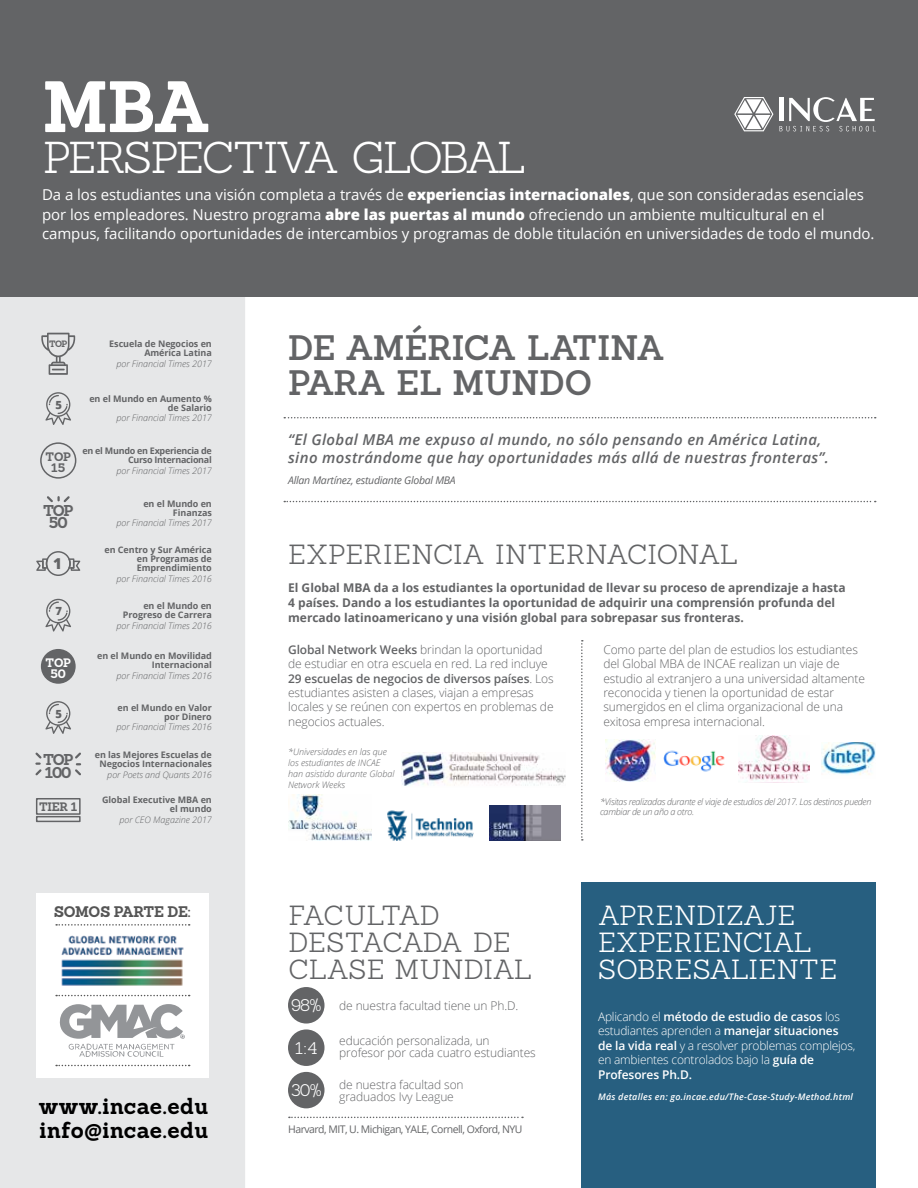
<style>
.page{position:relative;width:918px;height:1188px;background:#fff}
.page>*{position:absolute;margin:0;border:0;box-sizing:border-box;transform-origin:0 0}
.t1{font:700 70.8px "Sanchez";color:#fff}
.t2{font:300 43.5px "Sanchez";letter-spacing:-.075em;color:#fff}
.t3{font:600 34.5px/34.5px "Sanchez";letter-spacing:-.015em;color:#636466}
.t4{font:300 27px/27px "Sanchez";letter-spacing:-.015em;color:#636466}
.t5{font:300 27px/27px "Sanchez";color:#fff}
.t6{font:700 22.5px/24px "Sanchez";letter-spacing:.025em;color:#000}
.t7{font:300 16.5px "Sanchez";color:#fff}
.t8{font:700 15.3px "Sanchez";letter-spacing:-.08em;color:#636466}
.t9{font:15px/19.5px "Open Sans";letter-spacing:-.005em;color:#fff}
.t10{font:italic 600 15px/18px "Open Sans";letter-spacing:.025em;color:#636466}
.t11{font:700 15px "Sanchez";letter-spacing:-.025em;color:#555}
.t12{font:800 15px "Open Sans";color:#636466}
.t13{font:300 12px/14.4px "Open Sans";letter-spacing:-.01em;color:#636466}
.t14{font:700 12px/15px "Open Sans";color:#636466}
.t15{font:300 12px/14.4px "Open Sans";letter-spacing:-.02em;color:#fff}
.t16{font:700 12px "Sanchez";letter-spacing:-.015em;color:#636466}
.t17{font:700 12px "Sanchez";color:#fff}
.t18{font:800 11.25px "Open Sans";color:#636466}
.t19{font:10.5px "Open Sans";letter-spacing:-.05em;color:#636466}
.t20{font:italic 10.5px "Open Sans";letter-spacing:-.025em;color:#636466}
.t21{font:italic 300 9px/10.8px "Open Sans";letter-spacing:-.005em;color:#636466}
.t22{font:700 9px/9px "Open Sans";letter-spacing:-.005em;color:#636466;text-align:right}
.t23{font:italic 300 9px/10.8px "Open Sans";letter-spacing:-.03em;color:#636466}
.t24{font:italic 600 9px "Open Sans";letter-spacing:.025em;color:#fff}
.t25{font:700 9px "Open Sans";letter-spacing:-.03em;color:#636466}
.t26{font:700 9px "Sanchez";color:#636466}
.s1{font-weight:800}
.s2{font-weight:600}
.s3{font-family:"Sanchez";font-size:16.5px;color:#fff}
</style>
<div class="page">
<div style="left:0;top:296px;width:245px;height:892px;background:#e6e7e8"></div>
<div style="left:0;top:0;width:918px;height:296px;background:#636466"></div>
<div style="left:40px;top:442px;width:36px;height:37px;border:2px solid #636466;border-radius:50%"></div>
<svg style="left:45px;top:494px;width:27px;height:10px"></svg>
<svg style="left:33px;top:750px;width:11px;height:27px"></svg>
<svg style="left:73px;top:750px;width:10px;height:27px"></svg>
<div style="left:41px;top:649px;width:35px;height:35px;background:#636466;border-radius:50%"></div>
<svg style="left:45px;top:392px;width:26px;height:33px"></svg>
<svg style="left:45px;top:701px;width:26px;height:33px"></svg>
<svg style="left:45px;top:599px;width:26px;height:33px"></svg>
<svg style="left:36px;top:551px;width:44px;height:25px"></svg>
<svg style="left:41px;top:333px;width:34px;height:42px"></svg>
<div style="left:36px;top:798px;width:45px;height:17px;border:2px solid #636466"></div>
<div style="left:36px;top:816px;width:45px;height:6px;border:2px solid #636466"></div>
<div style="left:581px;top:882px;width:294px;height:306px;background:#275f80"></div>
<div style="left:36px;top:893px;width:172px;height:185px;background:#fff"></div>
<svg style="left:59px;top:1004px;width:126px;height:53px"></svg>
<img style="left:61px;top:935px;width:123px;height:51px">
<svg style="left:56px;top:995px;width:134px;height:1px"></svg>
<svg style="left:56px;top:1065px;width:134px;height:1px"></svg>
<svg style="left:56px;top:924px;width:134px;height:2px"></svg>
<div style="left:288px;top:987px;width:37px;height:37px;background:#636466;border-radius:50%"></div>
<div style="left:288px;top:1029px;width:37px;height:37px;background:#636466;border-radius:50%"></div>
<svg style="left:289px;top:1117px;width:234px;height:1px"></svg>
<div style="left:288px;top:1072px;width:37px;height:36px;background:#636466;border-radius:50%"></div>
<img style="left:288px;top:795px;width:84px;height:46px">
<img style="left:489px;top:805px;width:71px;height:36px">
<img style="left:402px;top:753px;width:163px;height:33px">
<img style="left:387px;top:810px;width:87px;height:31px">
<img style="left:821px;top:742px;width:54px;height:33px">
<img style="left:738px;top:736px;width:71px;height:45px">
<img style="left:663px;top:750px;width:62px;height:22px">
<svg style="left:581px;top:640px;width:2px;height:201px"></svg>
<svg style="left:780px;top:97px;width:96px;height:34px"></svg>
<svg style="left:734px;top:97px;width:39px;height:34px"></svg>
<svg style="left:284px;top:501px;width:592px;height:1px"></svg>
<svg style="left:284px;top:417px;width:592px;height:1px"></svg>
<img style="left:606px;top:740px;width:49px;height:41px">
<h1 class="t1" style="left:43px;top:58px;width:170px">MBA</h1>
<h2 class="t2" style="left:43px;top:131px;width:485px">PERSPECTIVA GLOBAL</h2>
<p class="t9" style="left:42px;top:185px;width:834px">Da a los estudiantes una visión completa a través de <span class="s1">experiencias internacionales</span>, que son consideradas esenciales por los empleadores. Nuestro programa <span class="s1">abre las puertas al mundo</span> ofreciendo un ambiente multicultural en el campus, facilitando oportunidades de intercambios y programas de doble titulación en universidades de todo el mundo.</p>
<p class="t26" style="left:49px;top:338px;width:20px">TOP</p>
<p class="t22" style="left:109px;top:339px;width:104px">Escuela de Negocios en<br>América Latina</p>
<p class="t21" style="left:116px;top:358px;width:97px">por Financial Times 2017</p>
<p class="t22" style="left:89px;top:394px;width:124px">en el Mundo en Aumento %</p>
<p class="t18" style="left:55px;top:396px;width:8px">5</p>
<p class="t22" style="left:168px;top:403px;width:45px">de Salario</p>
<p class="t21" style="left:116px;top:412px;width:97px">por Financial Times 2017</p>
<p class="t25" style="left:83px;top:444px;width:131px">en el Mundo en Experiencia de</p>
<p class="t16" style="left:46px;top:449px;width:27px">TOP</p>
<p class="t25" style="left:128px;top:453px;width:85px">Curso Internacional</p>
<p class="t16" style="left:51px;top:459px;width:15px">15</p>
<p class="t21" style="left:116px;top:465px;width:97px">por Financial Times 2017</p>
<p class="t22" style="left:143px;top:499px;width:70px">en el Mundo en</p>
<p class="t8" style="left:43px;top:500px;width:32px">TOP</p>
<p class="t22" style="left:173px;top:508px;width:40px">Finanzas</p>
<p class="t8" style="left:49px;top:512px;width:20px">50</p>
<p class="t21" style="left:116px;top:517px;width:97px">por Financial Times 2017</p>
<p class="t22" style="left:104px;top:545px;width:109px">en Centro y Sur América en Programas de</p>
<p class="t12" style="left:53px;top:552px;width:10px">1</p>
<p class="t22" style="left:137px;top:563px;width:77px">Emprendimiento</p>
<p class="t21" style="left:116px;top:573px;width:97px">por Financial Times 2016</p>
<p class="t22" style="left:143px;top:601px;width:70px">en el Mundo en</p>
<p class="t18" style="left:55px;top:603px;width:8px">7</p>
<p class="t22" style="left:123px;top:610px;width:90px">Progreso de Carrera</p>
<p class="t21" style="left:116px;top:620px;width:97px">por Financial Times 2016</p>
<p class="t22" style="left:97px;top:651px;width:116px">en el Mundo en Movilidad</p>
<p class="t17" style="left:46px;top:655px;width:27px">TOP</p>
<p class="t22" style="left:152px;top:660px;width:62px">Internacional</p>
<p class="t17" style="left:51px;top:665px;width:17px">50</p>
<p class="t21" style="left:116px;top:670px;width:97px">por Financial Times 2016</p>
<p class="t22" style="left:118px;top:703px;width:96px">en el Mundo en Valor</p>
<p class="t18" style="left:55px;top:705px;width:8px">5</p>
<p class="t22" style="left:164px;top:712px;width:49px">por Dinero</p>
<p class="t21" style="left:116px;top:721px;width:97px">por Financial Times 2016</p>
<p class="t22" style="left:95px;top:750px;width:119px">en las Mejores Escuelas de</p>
<p class="t8" style="left:43px;top:749px;width:32px">TOP</p>
<p class="t22" style="left:99px;top:759px;width:114px">Negocios Internacionales</p>
<p class="t8" style="left:45px;top:762px;width:28px">100</p>
<p class="t21" style="left:107px;top:769px;width:106px">por Poets and Quants 2016</p>
<p class="t22" style="left:102px;top:795px;width:111px">Global Executive MBA en</p>
<p class="t16" style="left:39px;top:798px;width:40px">TIER 1</p>
<p class="t22" style="left:170px;top:804px;width:44px">el mundo</p>
<p class="t21" style="left:119px;top:814px;width:94px">por CEO Magazine 2017</p>
<h3 class="t3" style="left:288px;top:330px;width:379px">DE AMÉRICA LATINA<br>PARA EL MUNDO</h3>
<p class="t10" style="left:288px;top:430px;width:542px">“El Global MBA me expuso al mundo, no sólo pensando en América Latina, sino mostrándome que hay oportunidades más allá de nuestras fronteras”.</p>
<p class="t20" style="left:288px;top:473px;width:169px">Allan Martínez, estudiante Global MBA</p>
<h3 class="t4" style="left:288px;top:541px;width:451px">EXPERIENCIA INTERNACIONAL</h3>
<p class="t14" style="left:288px;top:579px;width:559px">El Global MBA da a los estudiantes la oportunidad de llevar su proceso de aprendizaje a hasta<br>4 países. Dando a los estudiantes la oportunidad de adquirir una comprensión profunda del mercado latinoamericano y una visión global para sobrepasar sus fronteras.</p>
<p class="t13" style="left:288px;top:642px;width:267px"><span class="s2">Global Network Weeks</span> brindan la oportunidad de estudiar en otra escuela en red. La red incluye <span class="s2">29 escuelas de negocios de diversos países</span>. Los estudiantes asisten a clases, viajan a empresas locales y se reúnen con expertos en problemas de negocios actuales.</p>
<p class="t21" style="left:288px;top:746px;width:108px">*Universidades en las que los estudiantes de INCAE han asistido durante Global<br>Network Weeks</p>
<p class="t13" style="left:603px;top:642px;width:263px">Como parte del plan de estudios los estudiantes del Global MBA de INCAE realizan un viaje de estudio al extranjero a una universidad altamente reconocida y tienen la oportunidad de estar sumergidos en el clima organizacional de una exitosa empresa internacional.</p>
<p class="t23" style="left:600px;top:796px;width:273px">*Visitas realizadas durante el viaje de estudios del 2017. Los destinos pueden cambiar de un año a otro.</p>
<h3 class="t4" style="left:288px;top:902px;width:245px">FACULTAD<br>DESTACADA DE<br>CLASE MUNDIAL</h3>
<p class="t11" style="left:54px;top:901px;width:138px">SOMOS PARTE DE:</p>
<h3 class="t5" style="left:598px;top:902px;width:240px">APRENDIZAJE<br>EXPERIENCIAL<br>SOBRESALIENTE</h3>
<p class="t15" style="left:598px;top:1009px;width:259px">Aplicando el <span class="s2">método de estudio de casos</span> los estudiantes aprenden a <span class="s2">manejar situaciones de la vida real</span> y a resolver problemas complejos, en ambientes controlados bajo la <span class="s2">guía de Profesores Ph.D.</span></p>
<p class="t24" style="left:598px;top:1091px;width:256px">Más detalles en: go.incae.edu/The-Case-Study-Method.html</p>
<p class="t13" style="left:291px;top:998px;width:229px"><span class="s3">98%</span> de nuestra facultad tiene un Ph.D.</p>
<p class="t13" style="left:339px;top:1033px;width:152px">educación personalizada, un</p>
<h3 class="t7" style="left:295px;top:1038px;width:24px">1:4</h3>
<p class="t13" style="left:339px;top:1045px;width:198px">profesor por cada cuatro estudiantes</p>
<p class="t13" style="left:291px;top:1078px;width:174px;line-height:12px;text-indent:48px">de nuestra facultad son<br><sup>30%</sup> graduados Ivy League</p>
<h3 class="t6" style="left:39px;top:1094px;width:171px">www.incae.edu info@incae.edu</h3>
<p class="t19" style="left:288px;top:1122px;width:236px">Harvard, MIT, U. Michigan, YALE, Cornell, Oxford, NYU</p>
</div>
